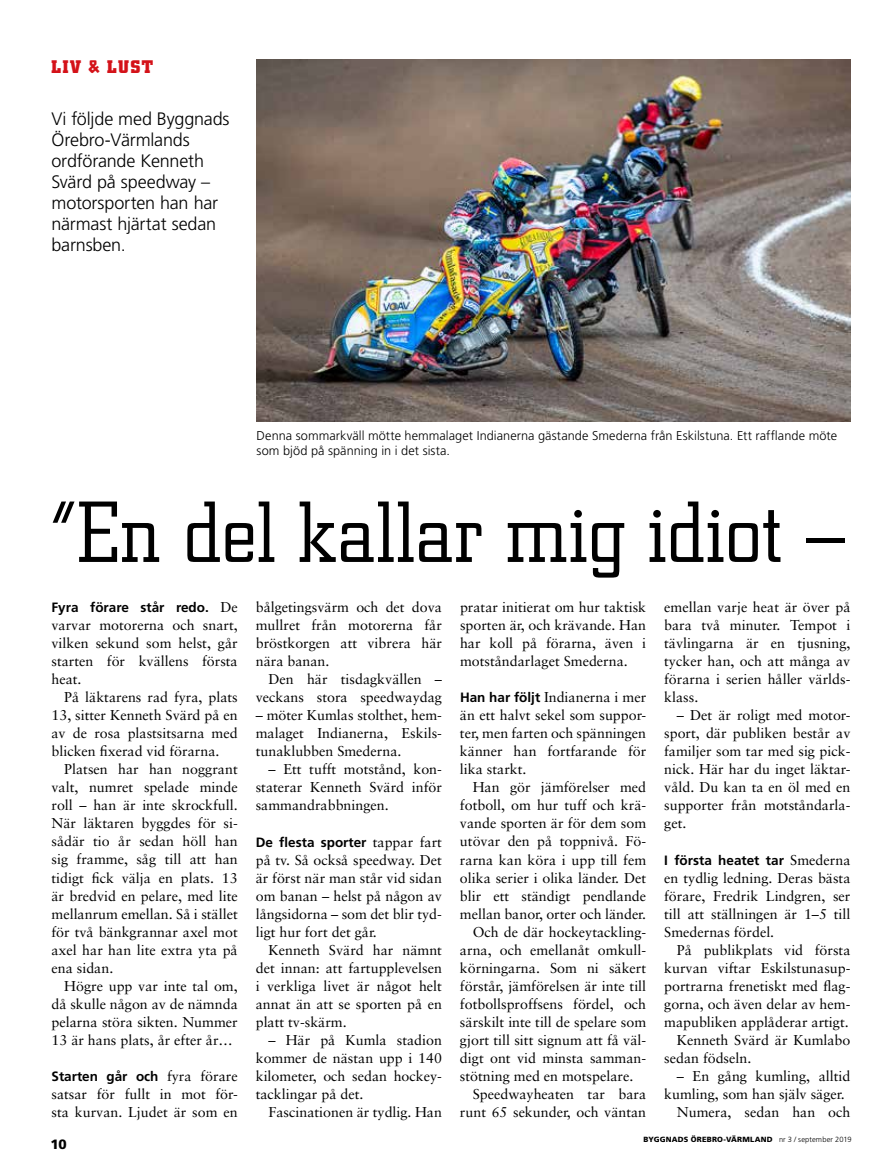
<style>
.page{position:relative;width:893px;height:1170px;background:#fff}
.page>*{position:absolute;margin:0;border:0;box-sizing:border-box;transform-origin:0 0}
.t1{font:300 85.5px "City";letter-spacing:.01em;color:#000}
.t2{font:300 18px/21px "Frutiger";letter-spacing:-.01em;color:#000}
.t3{font:700 18px "City";letter-spacing:.085em;color:#d41219}
.t4{font:14.25px/18px "Sabon";color:#000;text-align:justify}
.t5{font:700 13.5px "Frutiger";color:#000}
.t6{font:900 13.5px "Frutiger";color:#000}
.t7{font:300 12.75px/15px "Frutiger";letter-spacing:.005em;color:#000}
.t8{font:900 7.5px "Frutiger";letter-spacing:.03em;color:#000}
.s1{font-family:"Sabon";font-weight:400;font-size:14.25px}
.s2{font-family:"Frutiger";font-weight:700;font-size:13.5px}
.s3{font-weight:300}
</style>
<div class="page">
<img style="left:257px;top:60px;width:593px;height:361px">
<p class="t3" style="left:52px;top:57px;width:103px">LIV &amp; LUST</p>
<p class="t2" style="left:51px;top:108px;width:180px">Vi följde med Byggnads<br>Örebro-Värmlands ordförande Kenneth<br>Svärd på speedway – motorsporten han har närmast hjärtat sedan barnsben.</p>
<p class="t7" style="left:257px;top:428px;width:582px">Denna sommarkväll mötte hemmalaget Indianerna gästande Smederna från Eskilstuna. Ett rafflande möte som bjöd på spänning in i det sista.</p>
<h1 class="t1" style="left:51px;top:485px;width:797px">”En del kallar mig idiot –</h1>
<p class="t5" style="left:52px;top:599px;width:188px">Fyra förare står redo. <span class="s1">De</span></p>
<p class="t4" style="left:52px;top:616px;width:188px">varvar motorerna och snart, vilken sekund som helst, går starten för kvällens första heat.</p>
<p class="t4" style="left:52px;top:688px;width:188px;text-indent:13px">På läktarens rad fyra, plats 13, sitter Kenneth Svärd på en av de rosa plastsitsarna med blicken fixerad vid förarna.</p>
<p class="t4" style="left:52px;top:760px;width:188px;text-indent:13px">Platsen har han noggrant valt, numret spelade minde roll – han är inte skrockfull.<br>När läktaren byggdes för si&shy;sådär tio år sedan höll han sig framme, såg till att han tidigt fick välja en plats. 13 är bredvid en pelare, med lite mellanrum emellan. Så i stället för två bänkgrannar axel mot axel har han lite extra yta på ena sidan.</p>
<p class="t4" style="left:52px;top:976px;width:188px;text-indent:13px">Högre upp var inte tal om, då skulle någon av de nämnda pelarna störa sikten. Nummer 13 är hans plats, år efter år…</p>
<p class="t5" style="left:52px;top:1067px;width:188px">Starten går och <span class="s1">fyra förare</span></p>
<p class="t4" style="left:52px;top:1084px;width:188px">satsar för fullt in mot för&shy;sta kurvan. Ljudet är som en</p>
<p class="t4" style="left:256px;top:598px;width:188px">bålgetingsvärm och det dova mullret från motorerna får bröstkorgen att vibrera här nära banan.</p>
<p class="t4" style="left:256px;top:670px;width:188px;text-align:right">Den här tisdagkvällen – veckans stora speedwaydag</p>
<p class="t4" style="left:256px;top:706px;width:188px">– möter Kumlas stolthet, hem&shy;malaget Indianerna, Eskils&shy;tunaklubben Smederna.</p>
<p class="t4" style="left:256px;top:760px;width:188px;text-indent:13px">– Ett tufft motstånd, kon&shy;staterar Kenneth Svärd inför sammandrabbningen.</p>
<p class="t5" style="left:256px;top:833px;width:188px">De flesta sporter <span class="s1">tappar fart</span></p>
<p class="t4" style="left:256px;top:850px;width:188px">på tv. Så också speedway. Det är först när man står vid sidan om banan – helst på någon av långsidorna – som det blir tyd&shy;ligt hur fort det går.</p>
<p class="t4" style="left:256px;top:940px;width:188px;text-indent:13px">Kenneth Svärd har nämnt det innan: att fartupplevelsen i verkliga livet är något helt annat än att se sporten på en platt tv-skärm.</p>
<p class="t4" style="left:256px;top:1030px;width:188px;text-indent:13px">– Här på Kumla stadion kommer de nästan upp i 140 kilometer, och sedan hockey&shy;tacklingar på det.</p>
<p class="t4" style="left:268px;top:1102px;width:175px">Fascinationen är tydlig. Han</p>
<p class="t4" style="left:460px;top:598px;width:188px">pratar initierat om hur taktisk sporten är, och krävande. Han har koll på förarna, även i motståndarlaget Smederna.</p>
<p class="t4" style="left:460px;top:688px;width:188px"><span class="s2">Han har följt</span> Indianerna i mer än ett halvt sekel som suppor&shy;ter, men farten och spänningen känner han fortfarande för lika starkt.</p>
<p class="t4" style="left:473px;top:778px;width:175px">Han gör jämförelser med</p>
<p class="t4" style="left:460px;top:796px;width:188px">fotboll, om hur tuff och krä-</p>
<p class="t4" style="left:460px;top:814px;width:188px">vande sporten är för dem som</p>
<p class="t4" style="left:460px;top:832px;width:188px">utövar den på toppnivå. Fö-</p>
<p class="t4" style="left:460px;top:850px;width:188px">rarna kan köra i upp till fem</p>
<p class="t4" style="left:460px;top:868px;width:188px">olika serier i olika länder. Det</p>
<p class="t4" style="left:460px;top:886px;width:188px">blir ett ständigt pendlande</p>
<p class="t4" style="left:460px;top:904px;width:188px">mellan banor, orter och länder.</p>
<p class="t4" style="left:473px;top:922px;width:175px">Och de där hockeytackling-</p>
<p class="t4" style="left:460px;top:940px;width:188px">arna, och emellanåt omkull-</p>
<p class="t4" style="left:460px;top:958px;width:188px">körningarna. Som ni säkert</p>
<p class="t4" style="left:460px;top:976px;width:188px">förstår, jämförelsen är inte till</p>
<p class="t4" style="left:460px;top:994px;width:188px">fotbollsproffsens fördel, och</p>
<p class="t4" style="left:460px;top:1012px;width:188px">särskilt inte till de spelare som</p>
<p class="t4" style="left:460px;top:1030px;width:188px">gjort till sitt signum att få väl-</p>
<p class="t4" style="left:460px;top:1048px;width:188px">digt ont vid minsta samman-</p>
<p class="t4" style="left:460px;top:1066px;width:175px">stötning med en motspelare.</p>
<p class="t4" style="left:473px;top:1084px;width:175px">Speedwayheaten tar bara</p>
<p class="t4" style="left:460px;top:1102px;width:188px">runt 65 sekunder, och väntan</p>
<p class="t4" style="left:664px;top:598px;width:188px">emellan varje heat är över på bara två minuter. Tempot i tävlingarna är en tjusning, tycker han, och att många av förarna i serien håller världs&shy;klass.</p>
<p class="t4" style="left:664px;top:706px;width:188px;text-indent:13px">– Det är roligt med motor&shy;sport, där publiken består av familjer som tar med sig pick&shy;nick. Här har du inget läktar&shy;våld. Du kan ta en öl med en supporter från motståndarla&shy;get.</p>
<p class="t5" style="left:664px;top:851px;width:188px">I första heatet tar <span class="s1">Smederna</span></p>
<p class="t4" style="left:664px;top:868px;width:188px">en tydlig ledning. Deras bästa förare, Fredrik Lindgren, ser till att ställningen är 1–5 till Smedernas fördel.</p>
<p class="t4" style="left:677px;top:940px;width:175px">På publikplats vid första</p>
<p class="t4" style="left:664px;top:958px;width:188px">kurvan viftar Eskilstunasup-</p>
<p class="t4" style="left:664px;top:976px;width:188px">portrarna frenetiskt med flag-</p>
<p class="t4" style="left:664px;top:994px;width:188px">gorna, och även delar av hem-</p>
<p class="t4" style="left:664px;top:1012px;width:186px">mapubliken applåderar artigt.</p>
<p class="t4" style="left:677px;top:1030px;width:175px">Kenneth Svärd är Kumlabo</p>
<p class="t4" style="left:664px;top:1048px;width:89px">sedan födseln.</p>
<p class="t4" style="left:677px;top:1066px;width:175px">– En gång kumling, alltid</p>
<p class="t4" style="left:664px;top:1084px;width:182px">kumling, som han själv säger.</p>
<p class="t4" style="left:677px;top:1102px;width:175px">Numera, sedan han och</p>
<p class="t6" style="left:50px;top:1135px;width:18px">10</p>
<p class="t8" style="left:643px;top:1134px;width:210px">BYGGNADS ÖREBRO-VÄRMLAND <span class="s3">nr 3 / september 2019</span></p>
</div>
